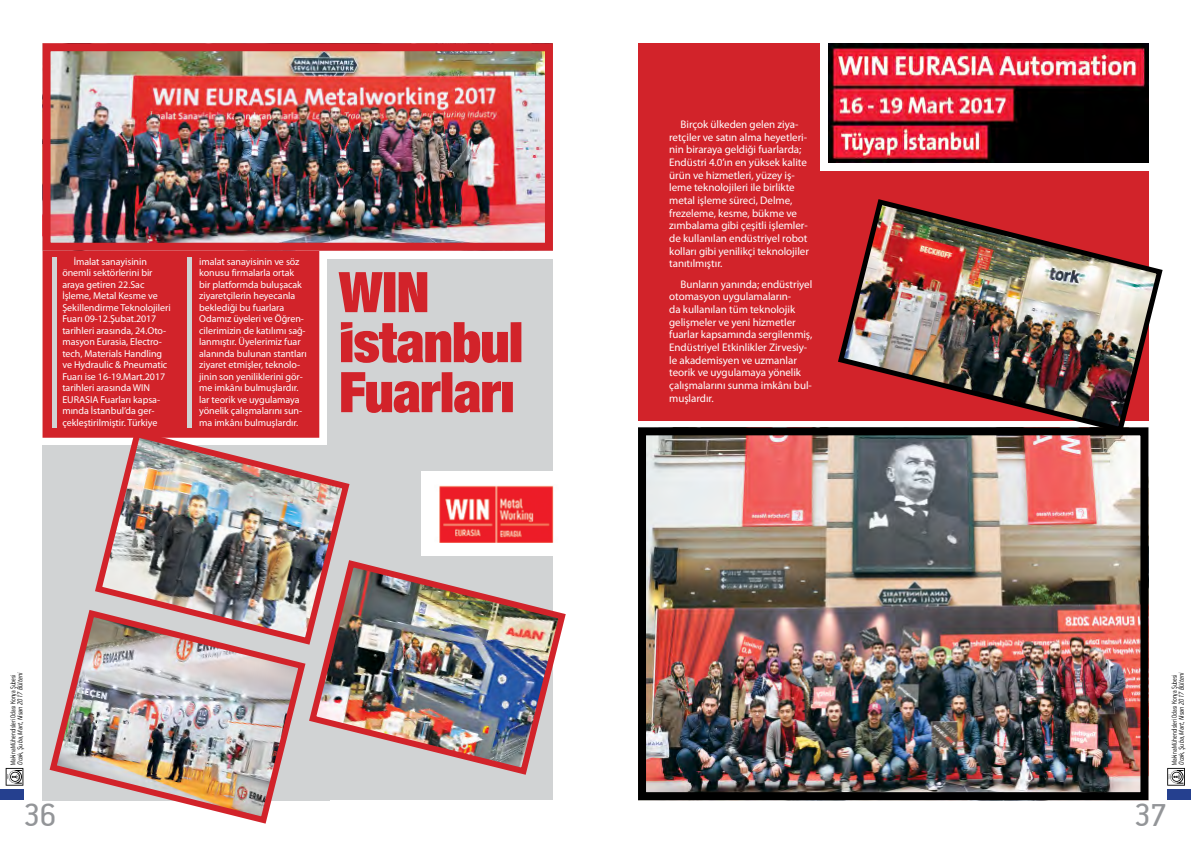
<style>
.page{position:relative;width:1191px;height:842px;background:#fff}
.page>*{position:absolute;margin:0;border:0;box-sizing:border-box;transform-origin:0 0}
.t1{font:900 condensed 60px "Sans Extra";letter-spacing:-.015em;color:#d2232a}
.t2{font:36px "PF Handbook Pro";color:#939598}
.Normal__Web{font:11px/12.7px "Myriad Pro";letter-spacing:-.005em;color:#fff}
.t3{font:10px/11.5px "Myriad Pro";letter-spacing:-.005em;color:#fff}
.t4{font:300 8px "PF Handbook Pro";color:#000;scale:.8 1}
.t5{font:italic 300 8px "PF Handbook Pro";letter-spacing:-.005em;color:#000;scale:.9 1}
</style>
<div class="page">
<svg style="left:6px;top:768px;width:17px;height:18px"></svg>
<svg style="left:1167px;top:768px;width:18px;height:18px"></svg>
<div style="left:0;top:789px;width:23px;height:10px;background:#25408f"></div>
<div style="left:1167px;top:789px;width:24px;height:10px;background:#25408f"></div>
<div style="left:638px;top:44px;width:510px;height:377px;background:#d2232a"></div>
<div style="left:327px;top:259px;width:226px;height:541px;background:#d1d3d4"></div>
<div style="left:43px;top:445px;width:287px;height:355px;background:#d1d3d4"></div>
<div style="left:43px;top:219px;width:276px;height:219px;background:#d2232a"></div>
<img style="left:52px;top:52px;width:492px;height:190px">
<div style="left:43px;top:43px;width:510px;height:208px;border:8px solid #d2232a"></div>
<img style="left:91px;top:427px;width:259px;height:179px">
<img style="left:305px;top:556px;width:261px;height:219px">
<img style="left:46px;top:606px;width:263px;height:218px">
<div style="left:820px;top:36px;width:337px;height:135px;background:#fff"></div>
<img style="left:828px;top:44px;width:320px;height:118px">
<img style="left:422px;top:471px;width:132px;height:84px">
<img style="left:647px;top:436px;width:492px;height:355px">
<div style="left:638px;top:427px;width:510px;height:373px;border:8px solid #000"></div>
<div style="left:52px;top:257px;width:5px;height:170px;background:#d1d3d4"></div>
<div style="left:187px;top:257px;width:5px;height:170px;background:#d1d3d4"></div>
<img style="left:835px;top:196px;width:328px;height:240px">
<p class="t3" style="left:62px;top:255px;width:110px;text-indent:11px">İmalat sanayisinin önemli sektörlerini bir araya getiren 22.Sac<br>İşleme, Metal Kesme ve<br>Şekillendirme Teknolojileri<br>Fuarı 09-12.Şubat.2017 tarihleri arasında, 24.Oto&shy;masyon Eurasia, Electro&shy;tech, Materials Handling ve Hydraulic &amp; Pneumatic<br>Fuarı ise 16-19.Mart.2017 tarihleri arasında WIN<br>EURASIA Fuarları kapsa&shy;mında İstanbul’da ger&shy;çekleştirilmiştir. Türkiye</p>
<p class="t3" style="left:199px;top:255px;width:109px">imalat sanayisinin ve söz konusu firmalarla ortak bir platformda buluşacak ziyaretçilerin heyecanla beklediği bu fuarlara<br>Odamız üyeleri ve Öğren&shy;cilerimizin de katılımı sağ&shy;lanmıştır. Üyelerimiz fuar alanında bulunan stantları ziyaret etmişler, teknolo&shy;jinin son yeniliklerini gör&shy;me imkânı bulmuşlardır. lar teorik ve uygulamaya yönelik çalışmalarını sun&shy;ma imkânı bulmuşlardır.</p>
<p class="t1" style="left:339px;top:256px;width:92px">WIN</p>
<p class="t1" style="left:339px;top:306px;width:186px">Istanbul</p>
<p class="t1" style="left:339px;top:356px;width:177px">Fuarlari</p>
<p class="Normal__Web" style="left:669px;top:118px;width:141px;text-indent:11px">Birçok ülkeden gelen ziya&shy;retçiler ve satın alma heyetleri&shy;nin biraraya geldiği fuarlarda;<br>Endüstri 4.0’ın en yü ksek kalite ü rü n ve hizmetleri, yüzey iş&shy;leme teknolojileri ile birlikte metal işleme süreci, Delme, frezeleme, kesme, bükme ve zımbalama gibi çeşitli işlemler&shy;de kullanılan endüstriyel robot kolları gibi yenilikçi teknolojiler tanıtılmıştır.</p>
<p class="Normal__Web" style="left:669px;top:277px;width:145px;text-indent:11px">Bunların yanında; endüstriyel otomasyon uygulamaların-<br>da kullanılan tüm teknolojik gelişmeler ve yeni hizmetler fuarlar kapsamında sergilenmiş,<br>Endüstriyel Etkinlikler Zirvesiy&shy;le akademisyen ve uzmanlar teorik ve uygulamaya yönelik çalışmalarını sunma imkânı bul&shy;muşlardır.</p>
<p class="t4" style="left:8px;top:765px;width:114px;rotate:-90deg">Makina Mühendisleri Odası Konya Şubesi</p>
<p class="t5" style="left:15px;top:765px;width:104px;rotate:-90deg">Ocak, Şuba, Mart, Nisan 2017 Bülteni</p>
<p class="t4" style="left:1169px;top:765px;width:114px;rotate:-90deg">Makina Mühendisleri Odası Konya Şubesi</p>
<p class="t5" style="left:1176px;top:765px;width:104px;rotate:-90deg">Ocak, Şuba, Mart, Nisan 2017 Bülteni</p>
<h2 class="t2" style="left:23px;top:794px;width:35px">36</h2>
<h2 class="t2" style="left:1134px;top:794px;width:34px">37</h2>
</div>
